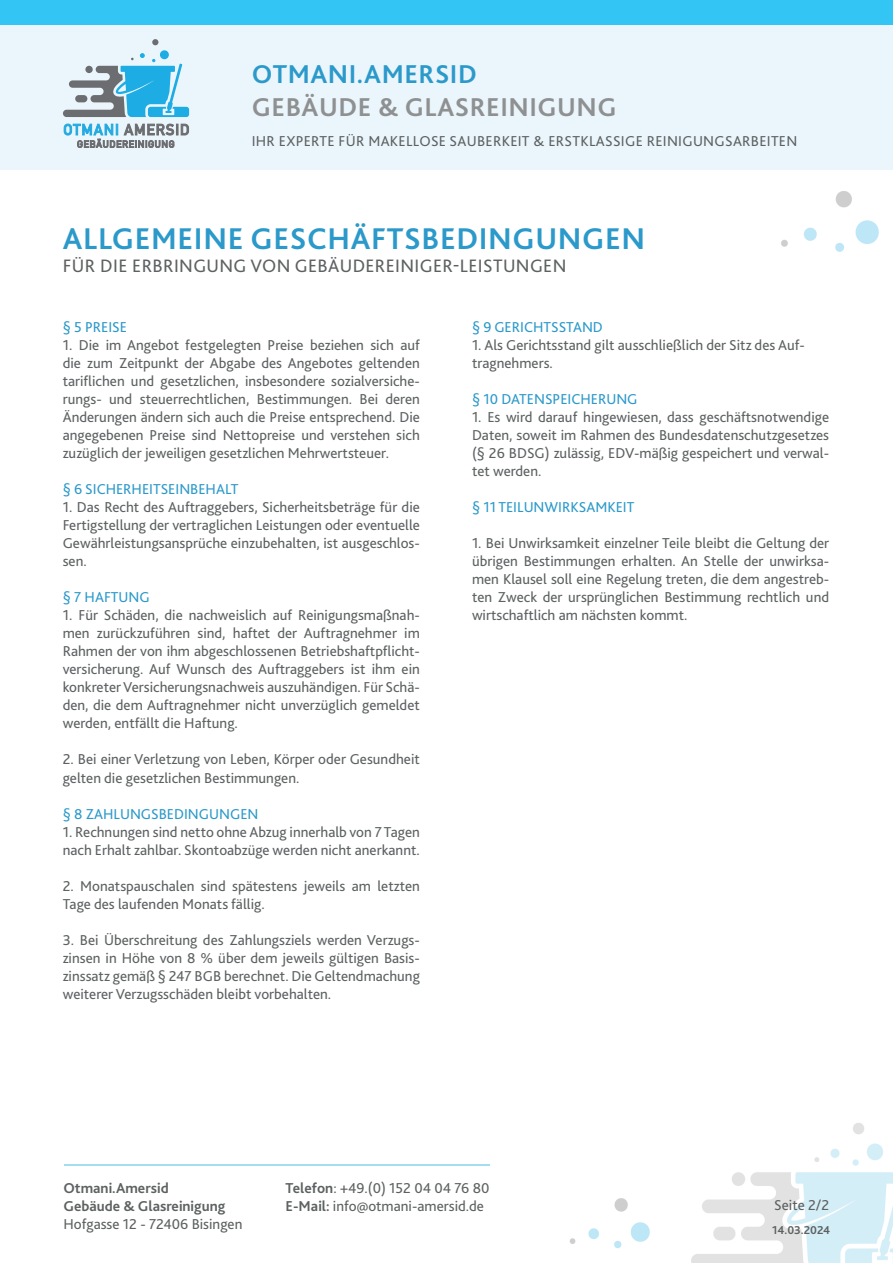
<style>
.page{position:relative;width:893px;height:1263px;background:#fff}
.page>*{position:absolute;margin:0;border:0;box-sizing:border-box;transform-origin:0 0}
.t1{font:700 31.35px "Bliss 2";letter-spacing:.02em;color:#2b99ca}
.t2{font:700 27px "Bliss 2";letter-spacing:.02em;color:#8e9091}
.t3{font:700 27px "Bliss 2";letter-spacing:.02em;color:#2b99ca}
.t4{font:18.9px "Bliss 2";letter-spacing:.02em;color:#5d6162}
.t5{font:15px/18px "Bliss 2";color:#5d6162;text-align:justify}
.t6{font:15px "Bliss 2";color:#2b99ca}
.t7{font:15px/18px "Bliss 2";color:#5d6161}
.t8{font:15px "Bliss 2";letter-spacing:.02em;color:#5d6162}
.t9{font:700 15px/18px "Bliss 2";color:#5d6161}
.t10{font:700 12px "Bliss 2";color:#5d6161}
.s1{font-weight:700}
</style>
<div class="page">
<div style="left:0;top:0;width:893px;height:170px;background:#ebf6fc"></div>
<img style="left:570px;top:1123px;width:323px;height:140px">
<hr style="left:64px;top:1164px;width:425px;height:2px;background:#a2ddf0">
<svg style="left:63px;top:39px;width:126px;height:78px"></svg>
<svg style="left:64px;top:123px;width:125px;height:25px"></svg>
<div style="left:0;top:0;width:893px;height:24px;background:#33c5f3"></div>
<img style="left:781px;top:191px;width:98px;height:61px">
<h2 class="t3" style="left:252px;top:57px;width:226px">OTMANI.AMERSID</h2>
<h2 class="t2" style="left:252px;top:90px;width:366px">GEBÄUDE &amp; GLASREINIGUNG</h2>
<p class="t8" style="left:252px;top:132px;width:547px">IHR EXPERTE FÜR MAKELLOSE SAUBERKEIT &amp; ERSTKLASSIGE REINIGUNGSARBEITEN</p>
<h1 class="t1" style="left:63px;top:219px;width:584px">ALLGEMEINE GESCHÄFTSBEDINGUNGEN</h1>
<p class="t4" style="left:63px;top:254px;width:505px">FÜR DIE ERBRINGUNG VON GEBÄUDEREINIGER-LEISTUNGEN</p>
<p class="t6" style="left:63px;top:318px;width:66px">§ 5 PREISE</p>
<p class="t5" style="left:63px;top:336px;width:359px">1. Die im Angebot festgelegten Preise beziehen sich auf die zum Zeitpunkt der Abgabe des Angebotes geltenden tariflichen und gesetzlichen, insbesondere sozialversiche&shy;rungs- und steuerrechtlichen, Bestimmungen. Bei deren Änderungen ändern sich auch die Preise entsprechend. Die angegebenen Preise sind Nettopreise und verstehen sich zuzüglich der jeweiligen gesetzlichen Mehrwertsteuer.</p>
<p class="t6" style="left:63px;top:480px;width:177px">§ 6 SICHERHEITSEINBEHALT</p>
<p class="t5" style="left:63px;top:498px;width:359px">1. Das Recht des Auftraggebers, Sicherheitsbeträge für die Fertigstellung der vertraglichen Leistungen oder eventuelle Gewährleistungsansprüche einzubehalten, ist ausgeschlos&shy;sen.</p>
<p class="t6" style="left:63px;top:588px;width:88px">§ 7 HAFTUNG</p>
<p class="t5" style="left:63px;top:606px;width:359px">1. Für Schäden, die nachweislich auf Reinigungsmaßnah&shy;men zurückzuführen sind, haftet der Auftragnehmer im Rahmen der von ihm abgeschlossenen Betriebshaftpflicht&shy;versicherung. Auf Wunsch des Auftraggebers ist ihm ein konkreter Versicherungsnachweis auszuhändigen. Für Schä&shy;den, die dem Auftragnehmer nicht unverzüglich gemeldet werden, entfällt die Haftung.</p>
<p class="t5" style="left:63px;top:750px;width:359px">2. Bei einer Verletzung von Leben, Körper oder Gesundheit gelten die gesetzlichen Bestimmungen.</p>
<p class="t6" style="left:63px;top:804px;width:197px">§ 8 ZAHLUNGSBEDINGUNGEN</p>
<p class="t5" style="left:63px;top:822px;width:359px">1. Rechnungen sind netto ohne Abzug innerhalb von 7 Tagen nach Erhalt zahlbar. Skontoabzüge werden nicht anerkannt.</p>
<p class="t5" style="left:63px;top:876px;width:359px">2. Monatspauschalen sind spätestens jeweils am letzten<br>Tage des laufenden Monats fällig.</p>
<p class="t5" style="left:63px;top:930px;width:359px">3. Bei Überschreitung des Zahlungsziels werden Verzugs&shy;zinsen in Höhe von 8 % über dem jeweils gültigen Basis&shy;zinssatz gemäß § 247 BGB berechnet. Die Geltendmachung weiterer Verzugsschäden bleibt vorbehalten.</p>
<p class="t6" style="left:472px;top:318px;width:132px">§ 9 GERICHTSSTAND</p>
<p class="t5" style="left:472px;top:336px;width:334px">1. Als Gerichtsstand gilt ausschließlich der Sitz des Auf&shy;tragnehmers.</p>
<p class="t6" style="left:472px;top:390px;width:167px">§ 10 DATENSPEICHERUNG</p>
<p class="t5" style="left:472px;top:408px;width:359px">1. Es wird darauf hingewiesen, dass geschäftsnotwendige Daten, soweit im Rahmen des Bundesdatenschutzgesetzes (§ 26 BDSG) zulässig, EDV-mäßig gespeichert und verwal&shy;tet werden.</p>
<p class="t6" style="left:472px;top:498px;width:164px">§ 11 TEILUNWIRKSAMKEIT</p>
<p class="t5" style="left:472px;top:534px;width:359px">1. Bei Unwirksamkeit einzelner Teile bleibt die Geltung der übrigen Bestimmungen erhalten. An Stelle der unwirksa&shy;men Klausel soll eine Regelung treten, die dem angestreb&shy;ten Zweck der ursprünglichen Bestimmung rechtlich und wirtschaftlich am nächsten kommt.</p>
<p class="t9" style="left:63px;top:1178px;width:163px">Otmani.Amersid<br>Gebäude &amp; Glasreinigung</p>
<p class="t7" style="left:63px;top:1214px;width:180px">Hofgasse 12 - 72406 Bisingen</p>
<p class="t7" style="left:286px;top:1178px;width:205px"><span class="s1">Telefon</span>: +49.(0) 152 04 04 76 80<br><span class="s1">E-Mail:</span> info@otmani-amersid.de</p>
<p class="t7" style="left:774px;top:1195px;width:56px">Seite 2/2</p>
<p class="t10" style="left:772px;top:1222px;width:60px">14.03.2024</p>
</div>
